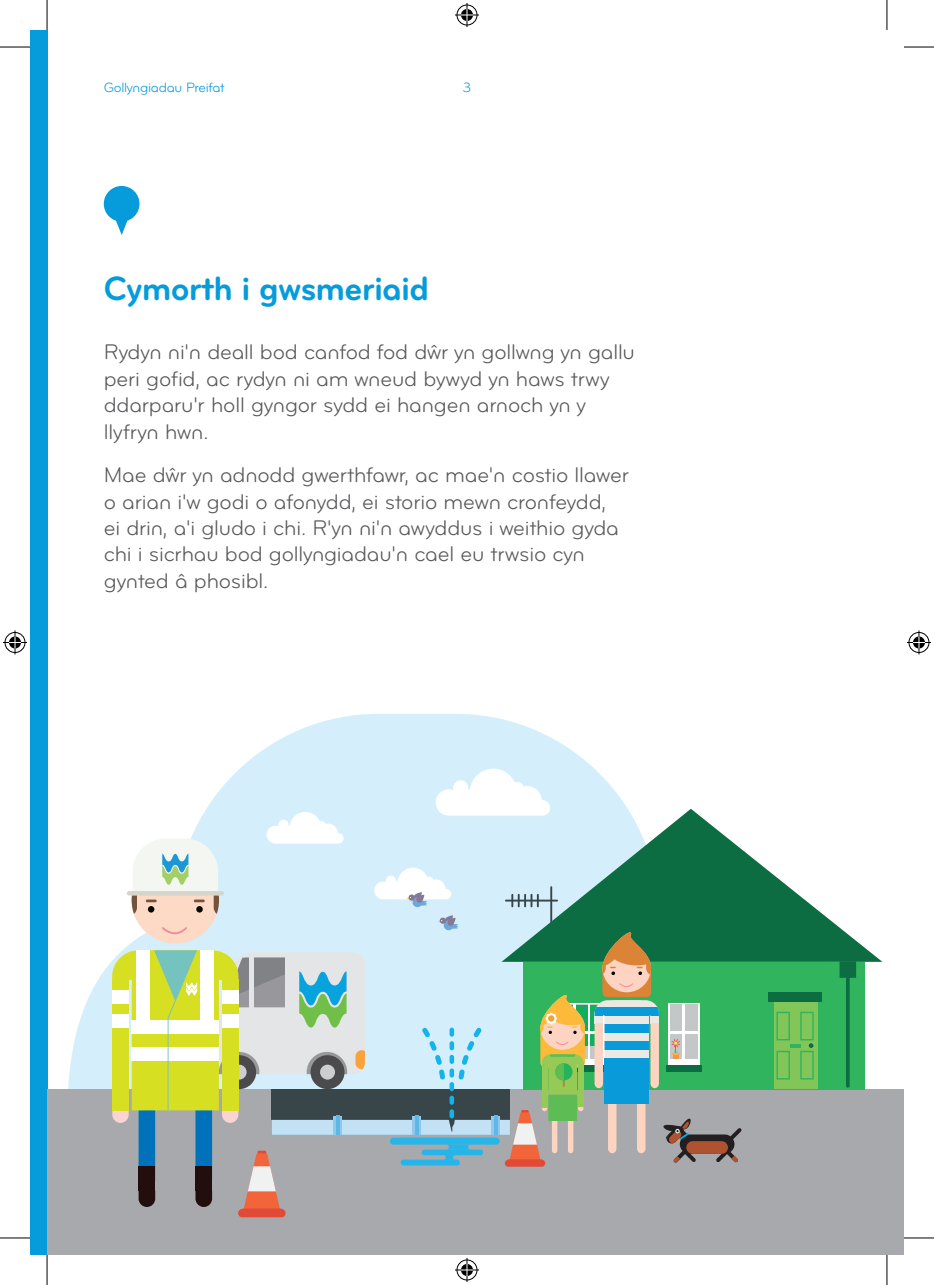
<style>
.page{position:relative;width:934px;height:1285px;background:#fff}
.page>*{position:absolute;margin:0;border:0;box-sizing:border-box;transform-origin:0 0}
.t1{font:35px "Bryant Pro Bold Alternate";letter-spacing:-.025em;color:#069bda}
.t2{font:22px/26.4px "Bryant Pro Regular Alternate";letter-spacing:-.01em;color:#57585a}
.t3{font:14px "Bryant Pro Regular Alternate";letter-spacing:-.02em;color:#069bda}
</style>
<div class="page">
<div style="left:30px;top:30px;width:17px;height:1225px;background:#069bda"></div>
<svg style="left:68px;top:714px;width:623px;height:375px;fill:#d4effb"></svg>
<div style="left:412px;top:897px;width:10px;height:10px;background:#6fa7da;border-radius:50%"></div>
<svg style="left:374px;top:867px;width:77px;height:38px"></svg>
<svg style="left:437px;top:915px;width:21px;height:14px"></svg>
<div style="left:47px;top:1089px;width:856px;height:166px;background:#a8a9ad"></div>
<div style="left:271px;top:1089px;width:238px;height:45px;background:#394649"></div>
<div style="left:271px;top:1120px;width:238px;height:15px;background:#c2e1f5"></div>
<div style="left:333px;top:1117px;width:9px;height:18px;background:#92c8ec"></div>
<hr style="left:336px;top:1115px;width:4px;height:20px;background:#5db7e7">
<svg style="left:412px;top:1117px;width:9px;height:18px"></svg>
<svg style="left:414px;top:1115px;width:4px;height:20px"></svg>
<svg style="left:491px;top:1117px;width:8px;height:18px"></svg>
<svg style="left:493px;top:1115px;width:4px;height:20px"></svg>
<svg style="left:448px;top:1118px;width:7px;height:13px"></svg>
<div style="left:449px;top:1095px;width:5px;height:9px;background:#13b4e9;border-radius:2px"></div>
<div style="left:449px;top:1109px;width:5px;height:9px;background:#13b4e9;border-radius:2px"></div>
<div style="left:449px;top:1027px;width:5px;height:9px;background:#13b4e9;border-radius:2px"></div>
<div style="left:449px;top:1041px;width:5px;height:9px;background:#13b4e9;border-radius:2px"></div>
<div style="left:449px;top:1054px;width:5px;height:10px;background:#13b4e9;border-radius:2px"></div>
<div style="left:449px;top:1068px;width:5px;height:9px;background:#13b4e9;border-radius:2px"></div>
<div style="left:449px;top:1082px;width:5px;height:9px;background:#13b4e9;border-radius:2px"></div>
<svg style="left:422px;top:1027px;width:23px;height:52px"></svg>
<svg style="left:458px;top:1027px;width:23px;height:52px"></svg>
<div style="left:390px;top:1137px;width:109px;height:7px;background:#27b4e8;border-radius:3px"></div>
<div style="left:421px;top:1149px;width:62px;height:6px;background:#27b4e8;border-radius:3px"></div>
<div style="left:400px;top:1159px;width:59px;height:6px;background:#27b4e8;border-radius:3px"></div>
<svg style="left:446px;top:1144px;width:24px;height:5px"></svg>
<svg style="left:443px;top:1155px;width:12px;height:4px"></svg>
<div style="left:523px;top:962px;width:341px;height:127px;background:#30b45d"></div>
<div style="left:773px;top:1002px;width:44px;height:87px;background:#82c559"></div>
<svg style="left:776px;top:1011px;width:37px;height:68px"></svg>
<svg style="left:668px;top:1003px;width:31px;height:35px"></svg>
<div style="left:669px;top:1004px;width:28px;height:54px;background:#c3c7c8"></div>
<hr style="left:668px;top:1031px;width:30px;height:2px;background:#fff">
<hr style="left:682px;top:1004px;width:2px;height:58px;background:#fff">
<svg style="left:839px;top:962px;width:16px;height:125px"></svg>
<div style="left:768px;top:992px;width:53px;height:10px;background:#0c6d43"></div>
<svg style="left:501px;top:809px;width:381px;height:153px"></svg>
<svg style="left:666px;top:1038px;width:35px;height:33px"></svg>
<div style="left:607px;top:1067px;width:9px;height:86px;background:#fcd4c1;border-radius:5px"></div>
<div style="left:636px;top:1067px;width:9px;height:86px;background:#fcd4c1;border-radius:5px"></div>
<div style="left:604px;top:1058px;width:44px;height:45px;background:#099bd9"></div>
<div style="left:551px;top:1097px;width:6px;height:56px;background:#fcd4c1;border-radius:3px"></div>
<div style="left:567px;top:1097px;width:6px;height:56px;background:#fcd4c1;border-radius:3px"></div>
<div style="left:548px;top:1094px;width:28px;height:27px;background:#5ebc55"></div>
<div style="left:541px;top:1063px;width:6px;height:44px;background:#94ca55"></div>
<svg style="left:578px;top:1107px;width:5px;height:4px"></svg>
<div style="left:577px;top:1062px;width:6px;height:45px;background:#94ca55"></div>
<svg style="left:505px;top:886px;width:153px;height:208px"></svg>
<div style="left:679px;top:1134px;width:55px;height:20px;background:#231f20;border-radius:10px"></div>
<svg style="left:728px;top:1128px;width:13px;height:12px"></svg>
<svg style="left:647px;top:1103px;width:49px;height:59px"></svg>
<div style="left:686px;top:1141px;width:41px;height:13px;background:#ae522f;border-radius:6px"></div>
<svg style="left:715px;top:1149px;width:22px;height:13px"></svg>
<svg style="left:504px;top:1107px;width:43px;height:59px"></svg>
<div style="left:257px;top:1150px;width:9px;height:5px;background:#e14a36"></div>
<svg style="left:238px;top:1153px;width:47px;height:64px"></svg>
<svg style="left:435px;top:768px;width:115px;height:47px"></svg>
<svg style="left:266px;top:812px;width:77px;height:31px"></svg>
<div style="left:138px;top:1081px;width:17px;height:108px;background:#0072bc;border-radius:8px"></div>
<div style="left:138px;top:1166px;width:17px;height:24px;background:#210e0d"></div>
<div style="left:195px;top:1081px;width:17px;height:106px;background:#0072bc;border-radius:8px"></div>
<div style="left:195px;top:1166px;width:17px;height:24px;background:#210e0d"></div>
<svg style="left:112px;top:950px;width:253px;height:173px"></svg>
<hr style="left:127px;top:891px;width:97px;height:4px;background:#d6d5cb;border-radius:2px">
<svg style="left:131px;top:836px;width:88px;height:107px"></svg>
<svg style="left:138px;top:1190px;width:17px;height:17px"></svg>
<svg style="left:195px;top:1190px;width:17px;height:17px"></svg>
<svg style="left:104px;top:186px;width:35px;height:49px"></svg>
<hr style="left:0;top:47px;width:30px;height:1px;background:#000">
<hr style="left:903px;top:47px;width:30px;height:1px;background:#000">
<hr style="left:0;top:1237px;width:30px;height:1px;background:#000">
<hr style="left:903px;top:1237px;width:30px;height:1px;background:#000">
<hr style="left:47px;top:0;width:1px;height:30px;background:#000">
<hr style="left:47px;top:1255px;width:1px;height:30px;background:#000">
<hr style="left:886px;top:0;width:1px;height:30px;background:#000">
<hr style="left:886px;top:1255px;width:1px;height:30px;background:#000">
<svg style="left:455px;top:3px;width:24px;height:24px"></svg>
<svg style="left:455px;top:1258px;width:24px;height:24px"></svg>
<svg style="left:3px;top:630px;width:24px;height:24px"></svg>
<svg style="left:907px;top:630px;width:23px;height:24px"></svg>
<p class="t3" style="left:104px;top:79px;width:122px">Gollyngiadau Preifat</p>
<p class="t3" style="left:462px;top:79px;width:10px">3</p>
<h1 class="t1" style="left:104px;top:266px;width:327px">Cymorth i gwsmeriaid</h1>
<p class="t2" style="left:104px;top:339px;width:532px">Rydyn ni'n deall bod canfod fod dŵr yn gollwng yn gallu peri gofid, ac rydyn ni am wneud bywyd yn haws trwy ddarparu'r holl gyngor sydd ei hangen arnoch yn y llyfryn hwn.</p>
<p class="t2" style="left:104px;top:462px;width:526px">Mae dŵr yn adnodd gwerthfawr, ac mae'n costio llawer o arian i'w godi o afonydd, ei storio mewn cronfeydd,<br>ei drin, a'i gludo i chi. R'yn ni'n awyddus i weithio gyda chi i sicrhau bod gollyngiadau'n cael eu trwsio cyn gynted â phosibl.</p>
</div>
